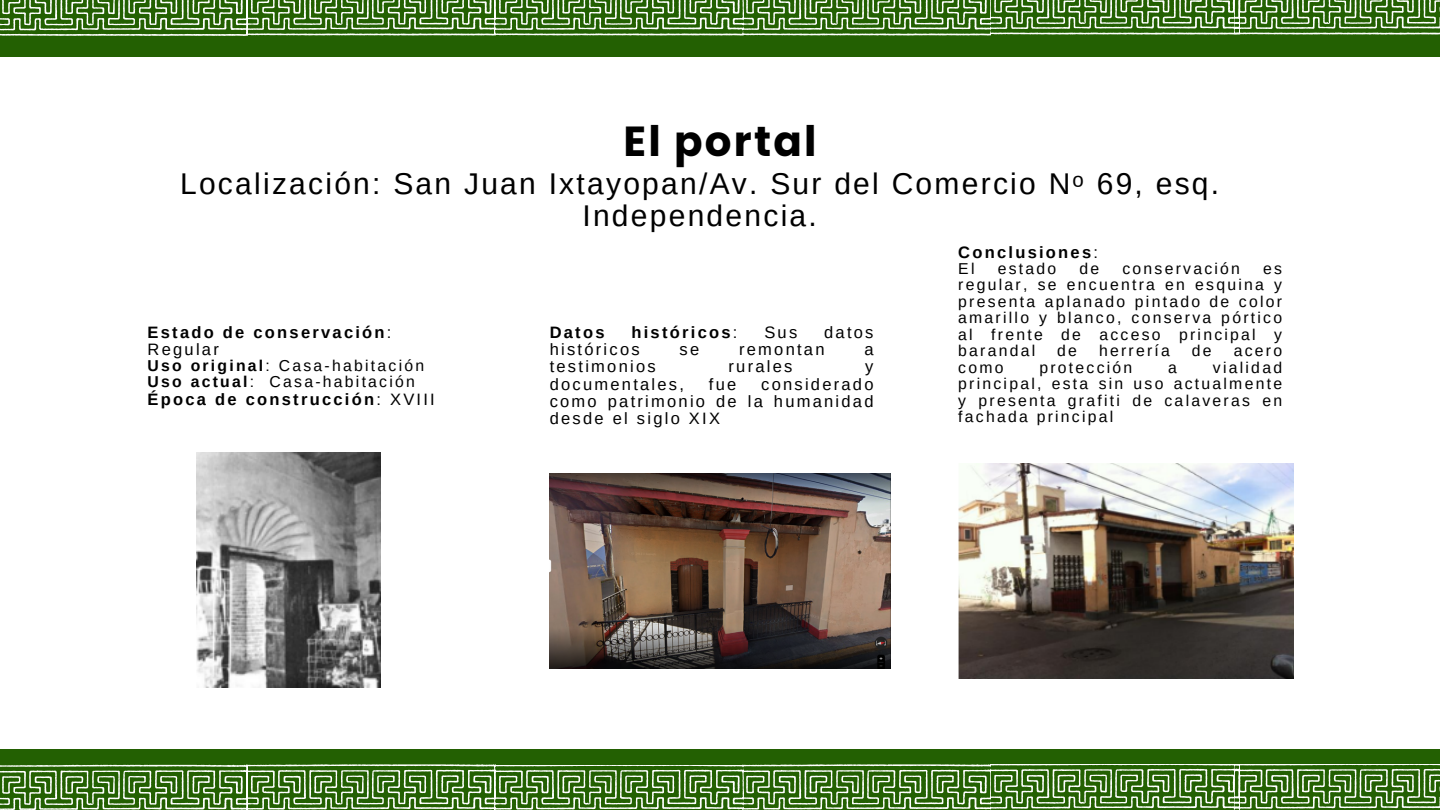
<style>
.page{position:relative;width:1440px;height:810px;background:#fff}
.page>*{position:absolute;margin:0;border:0;box-sizing:border-box;transform-origin:0 0}
.t1{font:700 42px "Poppins";letter-spacing:.055em;color:#000}
.t2{font:30px/32.2px "Arimo";letter-spacing:.075em;color:#000;text-align:center}
.t3{font:16.5px/17.2px "Arimo";letter-spacing:.135em;color:#000;text-align:justify}
.t4{font:700 16.5px/17.2px "Arimo";letter-spacing:.135em;color:#000}
.t5{font:15.8px/16.5px "Arimo";letter-spacing:.145em;color:#000;text-align:justify}
.s1{font-weight:400}
.s2{font-weight:700}
</style>
<div class="page">
<img style="left:958px;top:463px;width:335px;height:216px">
<img style="left:196px;top:453px;width:185px;height:234px">
<img style="left:549px;top:474px;width:342px;height:194px">
<div style="left:0;top:749px;width:1440px;height:61px;background:#236002"></div>
<svg style="left:0;top:765px;width:1440px;height:45px"></svg>
<div style="left:0;top:0;width:1440px;height:57px;background:#236002"></div>
<svg style="left:0;top:0;width:1440px;height:36px"></svg>
<p class="t1" style="left:623px;top:112px;width:195px">El portal</p>
<p class="t2" style="left:180px;top:168px;width:1041px">Localización: San Juan Ixtayopan/Av. Sur del Comercio Nᵒ 69, esq.<br>Independencia.</p>
<p class="t4" style="left:148px;top:324px;width:245px">Estado de conservación<span class="s1">:<br>Regular</span></p>
<p class="t5" style="left:148px;top:357px;width:278px"><span class="s2">Uso original</span>: Casa-habitación<br><span class="s2">Uso actual</span>: Casa-habitación</p>
<p class="t4" style="left:148px;top:391px;width:289px">Época de construcción<span class="s1">: XVIII</span></p>
<h1 class="t4" style="left:550px;top:324px;width:56px">Datos</h1>
<h1 class="t4" style="left:632px;top:324px;width:107px">históricos<span class="s1">:</span></h1>
<h1 class="t3" style="left:764px;top:324px;width:34px">Sus</h1>
<h1 class="t3" style="left:824px;top:324px;width:51px">datos</h1>
<h1 class="t3" style="left:550px;top:341px;width:91px">históricos</h1>
<h1 class="t3" style="left:680px;top:341px;width:21px">se</h1>
<h1 class="t3" style="left:739px;top:341px;width:87px">remontan</h1>
<h1 class="t3" style="left:864px;top:341px;width:11px">a</h1>
<h1 class="t3" style="left:550px;top:358px;width:107px">testimonios</h1>
<h1 class="t3" style="left:729px;top:358px;width:65px">rurales</h1>
<h1 class="t3" style="left:865px;top:358px;width:10px">y</h1>
<h1 class="t3" style="left:550px;top:375px;width:136px">documentales,</h1>
<h1 class="t3" style="left:709px;top:375px;width:29px">fue</h1>
<h1 class="t3" style="left:550px;top:375px;width:325px;text-indent:211px">considerado como patrimonio de la humanidad desde el siglo XIX</h1>
<h2 class="t4" style="left:958px;top:244px;width:141px">Conclusiones<span class="s1">:</span></h2>
<h2 class="t5" style="left:958px;top:260px;width:18px">El</h2>
<h2 class="t5" style="left:998px;top:260px;width:60px">estado</h2>
<h2 class="t5" style="left:1079px;top:260px;width:21px">de</h2>
<h2 class="t5" style="left:1122px;top:260px;width:119px">conservación</h2>
<h2 class="t5" style="left:958px;top:260px;width:325px;text-indent:305px">es regular, se encuentra en esquina y presenta aplanado pintado de color amarillo y blanco, conserva pórtico al frente de acceso principal y barandal</h2>
<h2 class="t5" style="left:1057px;top:342px;width:21px">de</h2>
<h2 class="t5" style="left:1099px;top:342px;width:72px">herrería</h2>
<h2 class="t5" style="left:1192px;top:342px;width:21px">de</h2>
<h2 class="t5" style="left:1234px;top:342px;width:50px">acero</h2>
<h2 class="t5" style="left:958px;top:359px;width:47px">como</h2>
<h2 class="t5" style="left:1039px;top:359px;width:94px">protección</h2>
<h2 class="t5" style="left:1168px;top:359px;width:10px">a</h2>
<h2 class="t5" style="left:958px;top:359px;width:325px;text-indent:255px">vialidad principal, esta sin uso actualmente y presenta grafiti de calaveras en fachada principal</h2>
</div>
